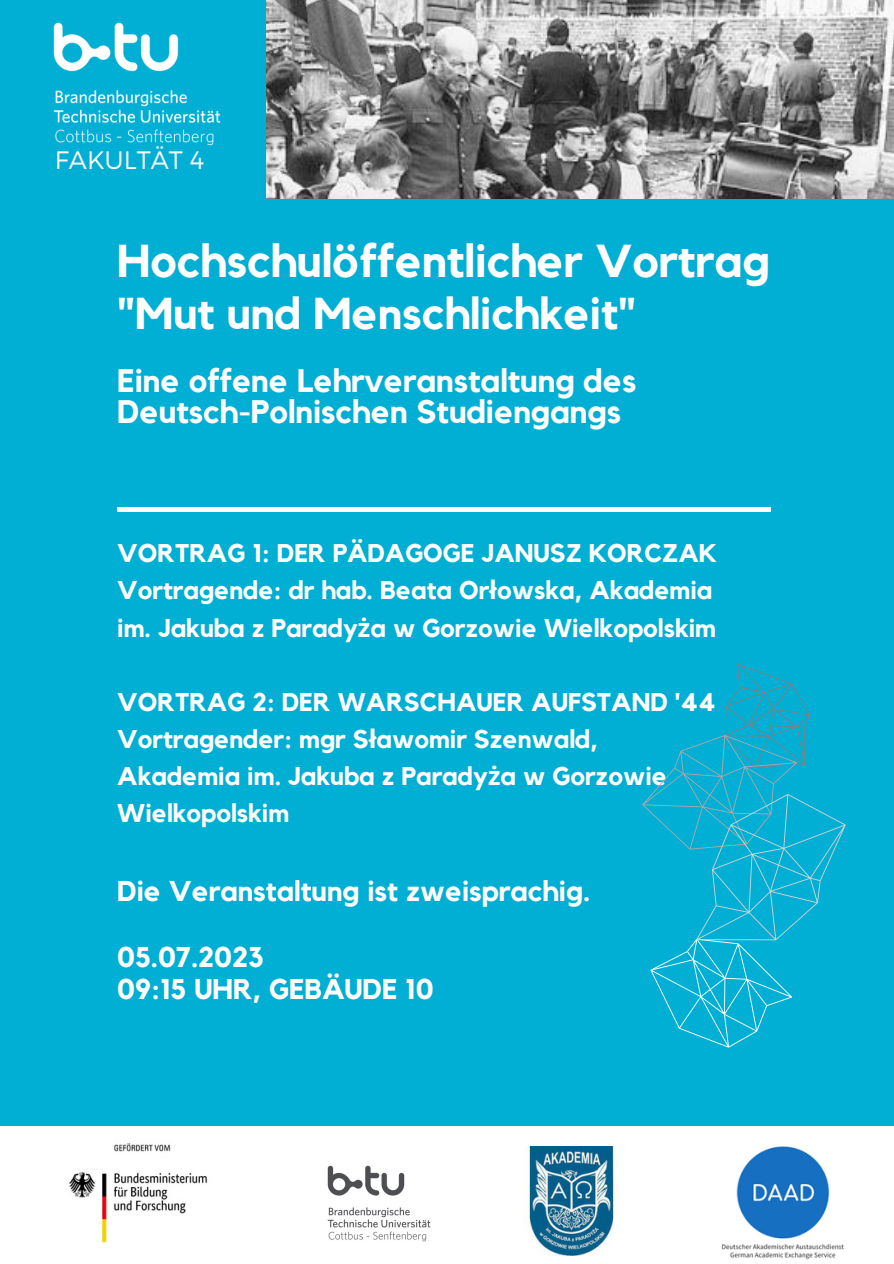
<style>
.page{position:relative;width:894px;height:1264px;background:#fff}
.page>*{position:absolute;margin:0;border:0;box-sizing:border-box;transform-origin:0 0}
.t1{font:700 45.9px "Kollektif";color:#fff}
.t2{font:700 44.4px "Kollektif";color:#fff}
.t3{font:700 32.4px/31.5px "Kollektif";color:#fff}
.t4{font:700 28.5px "Kollektif";color:#fff}
.t5{font:700 25.65px/37.2px "Kollektif";color:#fff}
.t6{font:300 25.05px "Montserrat";color:#fff}
.s1{font-family:"Noto Sans"}
</style>
<div class="page">
<img style="left:266px;top:0;width:627px;height:199px">
<div style="left:0;top:0;width:266px;height:205px;background:#00afd3"></div>
<div style="left:0;top:199px;width:893px;height:926px;background:#00afd3"></div>
<div style="left:117px;top:507px;width:653px;height:5px;background:#fff"></div>
<img style="left:68px;top:1143px;width:140px;height:100px">
<img style="left:721px;top:1146px;width:123px;height:114px">
<svg style="left:642px;top:663px;width:203px;height:384px"></svg>
<img style="left:528px;top:1146px;width:87px;height:109px">
<img style="left:327px;top:1165px;width:104px;height:77px">
<img style="left:53px;top:0;width:216px;height:194px">
<p class="t6" style="left:55px;top:144px;width:151px">FAKULTÄT 4</p>
<p class="t1" style="left:117px;top:240px;width:653px">Hochschulöffentlicher Vortrag</p>
<p class="t2" style="left:117px;top:293px;width:520px">"Mut und Menschlichkeit"</p>
<p class="t3" style="left:117px;top:366px;width:520px">Eine offene Lehrveranstaltung des<br>Deutsch-Polnischen Studiengangs</p>
<p class="t5" style="left:117px;top:535px;width:601px">VORTRAG 1: DER PÄDAGOGE JANUSZ KORCZAK</p>
<p class="t5" style="left:117px;top:573px;width:600px">Vortragende: dr hab. Beata Or<span class="s1">ł</span>owska, Akademia im. Jakuba z Parady<span class="s1">ż</span>a w Gorzowie Wielkopolskim</p>
<p class="t5" style="left:117px;top:684px;width:599px">VORTRAG 2: DER WARSCHAUER AUFSTAND '44</p>
<p class="t5" style="left:117px;top:721px;width:551px">Vortragender: mgr S<span class="s1">ł</span>awomir Szenwald,<br>Akademia im. Jakuba z Parady<span class="s1">ż</span>a w Gorzowie<br>Wielkopolskim</p>
<p class="t4" style="left:117px;top:878px;width:474px">Die Veranstaltung ist zweisprachig.</p>
<p class="t4" style="left:117px;top:943px;width:148px">05.07.2023</p>
<p class="t4" style="left:117px;top:976px;width:318px">09:15 UHR, GEBÄUDE 10</p>
</div>
